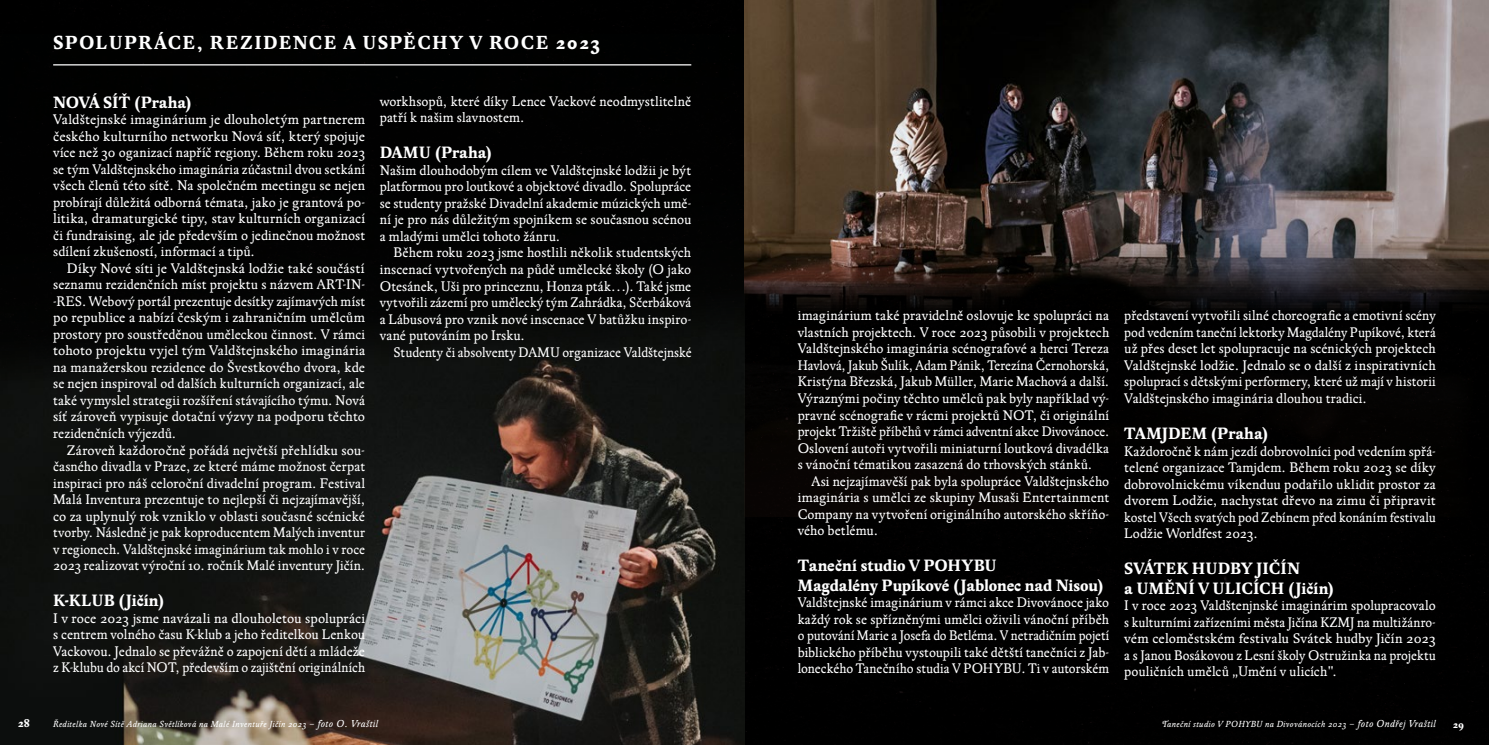
<style>
.page{position:relative;width:1489px;height:745px;background:#fff}
.page>*{position:absolute;margin:0;border:0;box-sizing:border-box;transform-origin:0 0}
.t1{font:700 18.75px "Regula";letter-spacing:.075em;color:#fff}
.t2{font:700 16.25px "Regula";letter-spacing:.005em;color:#fff}
.t3{font:13.75px/16.5px "Regula";letter-spacing:.005em;color:#fff;text-align:justify}
.t4{font:13.75px/16.5px "Regula";letter-spacing:.005em;color:#fff;text-align:justify;scale:1.04 1}
.t5{font:700 11.25px "Regula";color:#fff}
.t6{font:700 10px "Regula";color:#fff}
.t7{font:italic 8.75px "Regula";letter-spacing:.05em;color:#fff}
.s1{font-size:10px}
</style>
<div class="page">
<div style="left:744px;top:516px;width:744px;height:228px;background:#000"></div>
<div style="left:0;top:0;width:744px;height:744px;background:#000"></div>
<img style="left:0;top:35px;width:744px;height:709px">
<hr style="left:53px;top:64px;width:638px;height:1px;background:#fff">
<img style="left:744px;top:0;width:744px;height:516px">
<p class="t1" style="left:53px;top:31px;width:548px">SPOLUPRÁCE, REZIDENCE A USPĚCHY V ROCE 2023</p>
<p class="t2" style="left:53px;top:92px;width:140px">NOVÁ SÍŤ (Praha)</p>
<p class="t4" style="left:53px;top:111px;width:301px">Valdštejnské imaginárium je dlouholetým partnerem českého kulturního networku Nová síť, který spojuje více než 30 oganizací napříč regiony. Během roku 2023 se tým Valdštejnského imaginária zúčastnil dvou setkání všech členů této sítě . Na společném meetingu se nejen probírají důležitá odborná témata, jako je grantová po&shy;litika, dramaturgické tipy, stav kulturních organizací či fundraising, ale jde především o jedinečnou možnost sdílení zkušeností, informací a tipů .</p>
<p class="t4" style="left:53px;top:260px;width:301px;text-indent:14px">Díky Nové síti je Valdštejnská lodžie také součástí seznamu rezidenčních míst projektu s názvem ART-IN--RES. Webový portál prezentuje desítky zajímavých míst po republice a nabízí českým i zahraničním umělcům prostory pro soustředěnou uměleckou činnost. V rámci tohoto projektu vyjel tým Valdštejnského imaginária na manažerskou rezidence do Švestkového dvora, kde se nejen inspiroval od dalších kulturních organizací, ale také vymyslel strategii rozšíření stávajícího týmu. Nová síť zároveň vypisuje dotační výzvy na podporu těchto rezidenčních výjezdů .</p>
<p class="t3" style="left:53px;top:441px;width:313px;text-indent:14px">Zároveň každoročně pořádá největší přehlídku sou&shy;časného divadla v Praze, ze které máme možnost čerpat inspiraci pro náš celoroční divadelní program. Festival Malá Inventura prezentuje to nejlepší či nejzajímavější, co za uplynulý rok vzniklo v oblasti současné scénické tvorby. Následně je pak koproducentem Malých inventur v regionech. Valdštejnské imaginárium tak mohlo i v roce 2023 realizovat výroční 10. ročník Malé inventury Jičín.</p>
<p class="t2" style="left:53px;top:590px;width:113px">K-KLUB (Jičín)</p>
<p class="t3" style="left:53px;top:609px;width:313px">I v roce 2023 jsme navázali na dlouholetou spolupráci s centrem volného času K-klub a jeho ředitelkou Lenkou Vackovou. Jednalo se převážně o zapojení dětí a mládeže z K-klubu do akcí NOT, především o zajištění originálních</p>
<p class="t3" style="left:380px;top:93px;width:313px">workhsopů, které díky Lence Vackové neodmystlitelně patří k našim slavnostem.</p>
<p class="t2" style="left:380px;top:143px;width:114px">DAMU (Praha)</p>
<p class="t3" style="left:380px;top:162px;width:313px">Našim dlouhodobým cílem ve Valdštejnské lodžii je být platformou pro loutkové a objektové divadlo. Spolupráce se studenty pražské Divadelní akademie múzických umě - ní je pro nás důležitým spojníkem se současnou scénou a mladými umělci tohoto žánru.</p>
<p class="t3" style="left:380px;top:245px;width:313px;text-indent:14px">Během roku 2023 jsme hostlili několik studentských inscenací vytvořených na půdě umělecké školy (O jako Otesánek, Uši pro princeznu, Honza pták…). Také jsme vytvořili zázemí pro umělecký tým Zahrádka, Sčerbáková a Lábusová pro vznik nové inscenace V batůžku inspiro&shy;vané putováním po Irsku.</p>
<p class="t3" style="left:393px;top:344px;width:296px">Studenty či absolventy DAMU organizace Valdštejnské</p>
<p class="t3" style="left:797px;top:307px;width:313px;text-align:left">imaginárium také pravidelně oslovuje ke spolupráci na vlastních projektech. V roce 2023 působili v projektech Valdštejnského imaginária scénografové a herci Tereza Havlová, Jakub Šulík, Adam Pánik, Terezína Černohorská, Kristýna Březská, Jakub Müller, Marie Machová a další.<br>Výraznými počiny těchto umělců pak byly například vý- pravné scénografie v rácmi projektů NOT, či originální projekt Tržiště příběhů v rámci adventní akce Divovánoce.<br>Oslovení autoři vytvořili miniaturní loutková divadélka s vánoční tématikou zasazená do trhovských stánků .</p>
<p class="t3" style="left:797px;top:472px;width:313px;text-indent:14px">Asi nejzajímavěší pak byla spolupráce Valdštejnského imaginária s umělci ze skupiny Musaši Entertainment Company na vytvoření originálního autorského skříňo&shy;vého betlému.</p>
<p class="t2" style="left:797px;top:555px;width:200px">Taneční studio V POHYBU</p>
<p class="t2" style="left:797px;top:575px;width:308px">Magdalény Pupíkové (Jablonec nad Nisou)</p>
<p class="t3" style="left:797px;top:594px;width:313px">Valdštejnské imaginárium v rámci akce Divovánoce jako každý rok se spřízněnými umělci oživili vánoční příběh o putování Marie a Josefa do Betléma. V netradičním pojetí biblického příběhu vystoupili také dětští tanečníci z Jab&shy;loneckého Tanečního studia V POHYBU. Ti v autorském</p>
<p class="t3" style="left:1124px;top:307px;width:313px">představení vytvořili silné choreografie a emotivní scény pod vedením taneční lektorky Magdalény Pupíkové, která už přes deset let spolupracuje na scénických projektech Valdštejnské lodžie. Jednalo se o další z inspirativních spoluprací s dětskými performery, které už mají v historii Valdštejnského imaginária dlouhou tradici.</p>
<p class="t2" style="left:1124px;top:423px;width:146px">TAMJDEM (Praha)</p>
<p class="t3" style="left:1124px;top:442px;width:313px">Každoročně k nám jezdí dobrovolníci pod vedením spřá- telené organizace Tamjdem. Během roku 2023 se díky dobrovolnickému víkenduu podařilo uklidit prostor za dvorem Lodžie, nachystat dřevo na zimu či připravit kostel Všech svatých pod Zebínem před konáním festivalu Lodžie Worldfest 2023.</p>
<p class="t2" style="left:1124px;top:558px;width:177px">SVÁTEK HUDBY JIČÍN</p>
<p class="t2" style="left:1124px;top:578px;width:212px">a UMĚNÍ V ULICÍCH (Jičín)</p>
<p class="t3" style="left:1124px;top:597px;width:313px">I v roce 2023 Valdštenjnské imaginárim spolupracovalo s kulturními zařízeními města Jičína KZMJ na multižánro&shy;vém celoměstském festivalu Svátek hudby Jičín 2023 a s Janou Bosákovou z Lesní školy Ostružinka na projektu pouličních umělců „Umění v ulicích".</p>
<p class="t5" style="left:18px;top:715px;width:14px">28</p>
<p class="t6" style="left:1452px;top:717px;width:13px">29</p>
<p class="t7" style="left:53px;top:718px;width:326px">Ředitelka Nové Sítě Adriana Světlíková na Malé Inventuře Jičín 2023 <span class="s1">– foto O. Vraštil</span></p>
<p class="t7" style="left:1162px;top:719px;width:275px">Taneční studio V POHYBU na Divovánocích 2023 <span class="s1">– foto Ondřej Vraštil</span></p>
</div>
